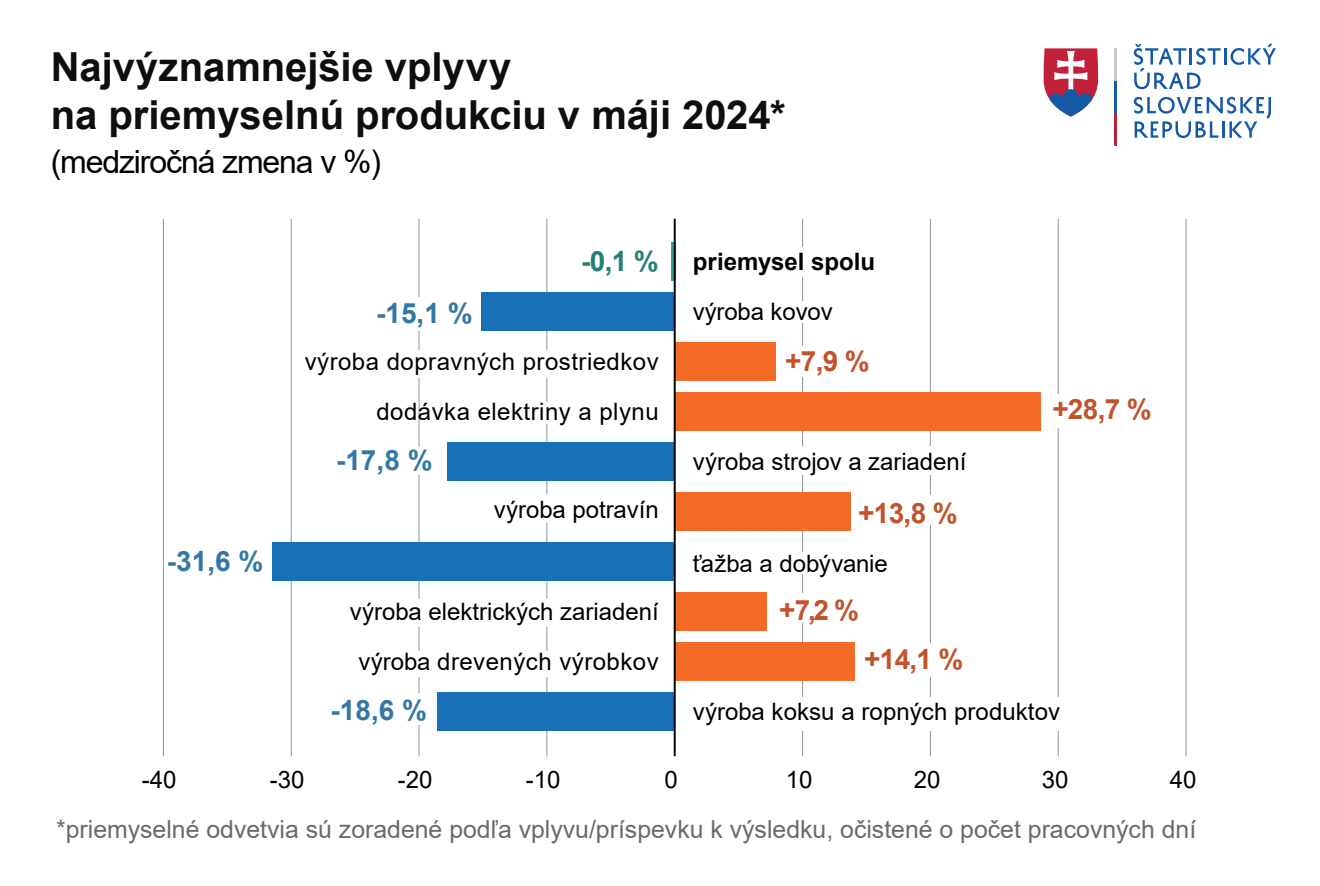
<style>
.page{position:relative;width:1320px;height:886px;background:#fff}
.page>*{position:absolute;margin:0;border:0;box-sizing:border-box;transform-origin:0 0}
.t1{font:700 40px/48px "Arial";color:#0d0e0e}
.t2{font:32px "Arial";letter-spacing:-.035em;color:#000001}
.t3{font:700 28px "Arial";color:#c15229}
.t4{font:700 28px "Arial";color:#3377a4}
.t5{font:700 28px "Arial";color:#248076}
.t6{font:24.8px "Arial";color:#646c70}
.t7{font:24px "Arial";color:#010101}
.t8{font:24px "Arial";letter-spacing:.02em;color:#010101}
.t9{font:700 24px "Arial";color:#010101}
</style>
<div class="page">
<svg style="left:1134px;top:43px;width:142px;height:46px"></svg>
<svg style="left:1134px;top:97px;width:137px;height:41px"></svg>
<svg style="left:1044px;top:48px;width:54px;height:69px"></svg>
<hr style="left:1115px;top:48px;width:2px;height:33px;background:#c6cbcb">
<hr style="left:1115px;top:81px;width:2px;height:32px;background:#145aa7">
<hr style="left:1115px;top:113px;width:2px;height:33px;background:#c22038">
<hr style="left:547px;top:219px;width:1px;height:537px;background:#959494">
<hr style="left:419px;top:219px;width:1px;height:537px;background:#959494">
<hr style="left:930px;top:219px;width:1px;height:537px;background:#959494">
<hr style="left:802px;top:219px;width:1px;height:537px;background:#959494">
<hr style="left:291px;top:219px;width:1px;height:537px;background:#959494">
<hr style="left:163px;top:219px;width:1px;height:537px;background:#959494">
<hr style="left:1058px;top:219px;width:1px;height:537px;background:#959494">
<hr style="left:1186px;top:219px;width:1px;height:537px;background:#959494">
<div style="left:733px;top:247px;width:104px;height:30px;background:#fff"></div>
<div style="left:675px;top:592px;width:92px;height:38px;background:#f36b26"></div>
<div style="left:307px;top:693px;width:123px;height:32px;background:#fff"></div>
<div style="left:675px;top:392px;width:366px;height:38px;background:#f36b26"></div>
<div style="left:686px;top:552px;width:206px;height:22px;background:#fff"></div>
<div style="left:675px;top:642px;width:180px;height:38px;background:#f36b26"></div>
<div style="left:349px;top:599px;width:290px;height:28px;background:#fff"></div>
<div style="left:777px;top:593px;width:107px;height:30px;background:#fff"></div>
<div style="left:447px;top:442px;width:227px;height:38px;background:#1870b9"></div>
<svg style="left:671px;top:243px;width:3px;height:38px"></svg>
<div style="left:466px;top:402px;width:152px;height:22px;background:#fff"></div>
<div style="left:370px;top:297px;width:95px;height:33px;background:#fff"></div>
<div style="left:481px;top:292px;width:194px;height:38px;background:#1870b9"></div>
<div style="left:674px;top:492px;width:177px;height:38px;background:#f36b26"></div>
<div style="left:272px;top:543px;width:403px;height:38px;background:#1870b9"></div>
<div style="left:438px;top:692px;width:237px;height:38px;background:#1870b9"></div>
<div style="left:318px;top:447px;width:103px;height:28px;background:#fff"></div>
<div style="left:860px;top:495px;width:101px;height:30px;background:#fff"></div>
<div style="left:785px;top:346px;width:102px;height:30px;background:#fff"></div>
<div style="left:1050px;top:395px;width:118px;height:33px;background:#fff"></div>
<div style="left:864px;top:643px;width:101px;height:34px;background:#fff"></div>
<div style="left:675px;top:342px;width:100px;height:38px;background:#f36b26"></div>
<div style="left:729px;top:301px;width:110px;height:21px;background:#fff"></div>
<div style="left:731px;top:697px;width:336px;height:33px;background:#fff"></div>
<div style="left:485px;top:495px;width:176px;height:28px;background:#fff"></div>
<hr style="left:674px;top:219px;width:2px;height:537px;background:#010101">
<h1 class="t1" style="left:51px;top:44px;width:736px">Najvýznamnejšie vplyvy<br>na priemyselnú produkciu v máji 2024*</h1>
<h2 class="t2" style="left:51px;top:140px;width:332px">(medziročná zmena v %)</h2>
<p class="t5" style="left:581px;top:242px;width:79px">-0,1 %</p>
<p class="t9" style="left:693px;top:245px;width:184px">priemysel spolu</p>
<p class="t4" style="left:376px;top:293px;width:98px">-15,1 %</p>
<p class="t7" style="left:693px;top:295px;width:142px">výroba kovov</p>
<p class="t4" style="left:167px;top:541px;width:98px">-31,6 %</p>
<p class="t8" style="left:305px;top:345px;width:356px">výroba dopravných prostriedkov</p>
<p class="t3" style="left:785px;top:341px;width:86px">+7,9 %</p>
<p class="t8" style="left:376px;top:395px;width:284px">dodávka elektriny a plynu</p>
<p class="t3" style="left:1052px;top:389px;width:101px">+28,7 %</p>
<p class="t4" style="left:336px;top:441px;width:98px">-17,8 %</p>
<p class="t7" style="left:693px;top:445px;width:275px">výroba strojov a zariadení</p>
<p class="t7" style="left:494px;top:493px;width:167px">výroba potravín</p>
<p class="t3" style="left:858px;top:493px;width:101px">+13,8 %</p>
<p class="t7" style="left:693px;top:547px;width:197px">ťažba a dobývanie</p>
<p class="t7" style="left:350px;top:595px;width:311px">výroba elektrických zariadení</p>
<p class="t3" style="left:779px;top:590px;width:81px">+7,2 %</p>
<p class="t8" style="left:358px;top:645px;width:302px">výroba drevených výrobkov</p>
<p class="t3" style="left:864px;top:639px;width:101px">+14,1 %</p>
<p class="t4" style="left:331px;top:690px;width:98px">-18,6 %</p>
<p class="t7" style="left:693px;top:695px;width:369px">výroba koksu a ropných produktov</p>
<p class="t7" style="left:142px;top:763px;width:36px">-40</p>
<p class="t7" style="left:270px;top:763px;width:36px">-30</p>
<p class="t7" style="left:398px;top:763px;width:36px">-20</p>
<p class="t7" style="left:526px;top:763px;width:36px">-10</p>
<p class="t7" style="left:664px;top:763px;width:15px">0</p>
<p class="t7" style="left:786px;top:763px;width:28px">10</p>
<p class="t7" style="left:914px;top:763px;width:28px">20</p>
<p class="t7" style="left:1042px;top:763px;width:28px">30</p>
<p class="t7" style="left:1170px;top:763px;width:28px">40</p>
<p class="t6" style="left:56px;top:813px;width:1142px">*priemyselné odvetvia sú zoradené podľa vplyvu/príspevku k výsledku, očistené o počet pracovných dní</p>
</div>
